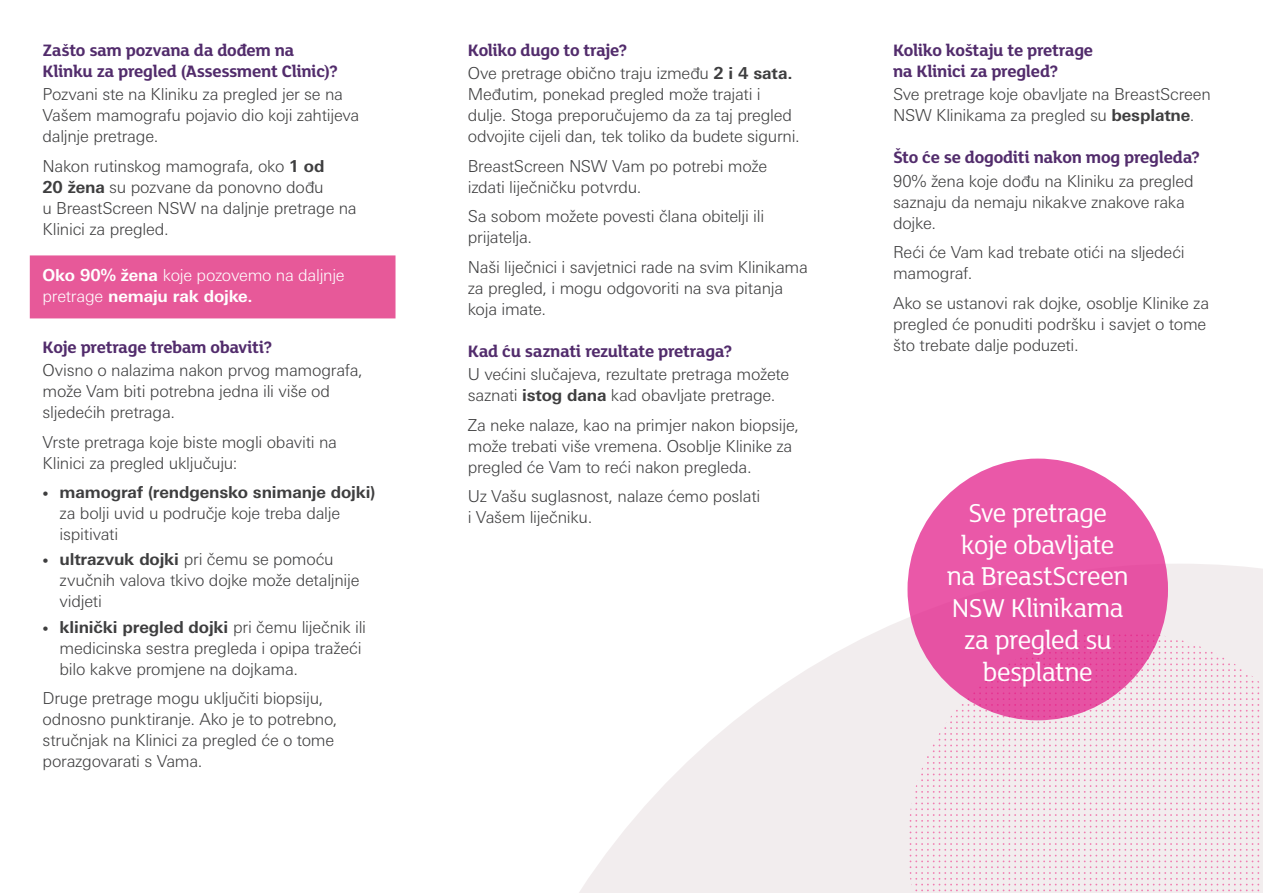
<style>
.page{position:relative;width:1263px;height:893px;background:#fff}
.page>*{position:absolute;margin:0;border:0;box-sizing:border-box;transform-origin:0 0}
.t1{font:28.2px/31.8px "FS Lola";letter-spacing:-.025em;color:#fff;text-align:center}
.t2{font:700 18px/21px "FS Lola";letter-spacing:-.02em;color:#522c6c}
.t3{font:300 16.5px/21px "Univers Next W1 G";letter-spacing:-.015em;color:#3e3e3f}
.t4{font:300 16.5px/21px "Univers Next W1 G";letter-spacing:-.02em;color:#fff}
.s1{font-weight:700}
.s2{font-size:12px}
</style>
<div class="page">
<svg style="left:579px;top:564px;width:684px;height:329px;fill:#f2edee"></svg>
<div style="left:30px;top:255px;width:365px;height:63px;background:#e75999"></div>
<div style="left:907px;top:459px;width:261px;height:261px;background:#ea58a8;border-radius:50%"></div>
<svg style="left:910px;top:634px;width:353px;height:259px"></svg>
<p class="t2" style="left:43px;top:39px;width:297px">Zašto sam pozvana da dođem na<br>Klinku za pregled (Assessment Clinic)?</p>
<p class="t3" style="left:43px;top:84px;width:318px">Pozvani ste na Kliniku za pregled jer se na<br>Vašem mamografu pojavio dio koji zahtijeva daljnje pretrage.</p>
<p class="t3" style="left:43px;top:155px;width:316px">Nakon rutinskog mamografa, oko <span class="s1">1 od<br>20 žena</span> su pozvane da ponovno dođu<br>u BreastScreen NSW na daljnje pretrage na<br>Klinici za pregled.</p>
<p class="t4" style="left:43px;top:265px;width:304px"><span class="s1">Oko 90% žena</span> koje pozovemo na daljnje pretrage <span class="s1">nemaju rak dojke.</span></p>
<p class="t2" style="left:43px;top:336px;width:232px">Koje pretrage trebam obaviti?</p>
<p class="t3" style="left:43px;top:360px;width:322px">Ovisno o nalazima nakon prvog mamografa, može Vam biti potrebna jedna ili više od sljedećih pretraga.</p>
<p class="t3" style="left:43px;top:431px;width:296px">Vrste pretraga koje biste mogli obaviti na<br>Klinici za pregled uključuju:</p>
<p class="t3" style="left:60px;top:482px;width:317px;text-indent:-17px"><span class="s2">•</span> <span class="s1">mamograf (rendgensko snimanje dojki) </span>za bolji uvid u područje koje treba dalje ispitivati</p>
<p class="t3" style="left:60px;top:549px;width:302px;text-indent:-17px"><span class="s2">•</span> <span class="s1">ultrazvuk dojki</span> pri čemu se pomoću zvučnih valova tkivo dojke može detaljnije vidjeti</p>
<p class="t3" style="left:60px;top:616px;width:308px;text-indent:-17px"><span class="s2">•</span> <span class="s1">klinički pregled dojki</span> pri čemu liječnik ili medicinska sestra pregleda i opipa tražeći bilo kakve promjene na dojkama.</p>
<p class="t3" style="left:43px;top:688px;width:296px">Druge pretrage mogu uključiti biopsiju, odnosno punktiranje. Ako je to potrebno, stručnjak na Klinici za pregled će o tome porazgovarati s Vama.</p>
<p class="t2" style="left:468px;top:39px;width:161px">Koliko dugo to traje?</p>
<p class="t3" style="left:468px;top:63px;width:334px">Ove pretrage obično traju između <span class="s1">2 i 4 sata.<br></span>Međutim, ponekad pregled može trajati i dulje. Stoga preporučujemo da za taj pregled odvojite cijeli dan, tek toliko da budete sigurni.</p>
<p class="t3" style="left:468px;top:155px;width:301px">BreastScreen NSW Vam po potrebi može izdati liječničku potvrdu.</p>
<p class="t3" style="left:468px;top:206px;width:298px">Sa sobom možete povesti člana obitelji ili prijatelja.</p>
<p class="t3" style="left:468px;top:256px;width:342px">Naši liječnici i savjetnici rade na svim Klinikama za pregled, i mogu odgovoriti na sva pitanja koja imate.</p>
<p class="t2" style="left:468px;top:340px;width:266px">Kad ću saznati rezultate pretraga?</p>
<p class="t3" style="left:468px;top:364px;width:323px">U većini slučajeva, rezultate pretraga možete saznati <span class="s1">istog dana</span> kad obavljate pretrage.</p>
<p class="t3" style="left:468px;top:414px;width:333px">Za neke nalaze, kao na primjer nakon biopsije, može trebati više vremena. Osoblje Klinike za pregled će Vam to reći nakon pregleda.</p>
<p class="t3" style="left:468px;top:486px;width:294px">Uz Vašu suglasnost, nalaze ćemo poslati i Vašem liječniku.</p>
<p class="t2" style="left:893px;top:39px;width:202px">Koliko koštaju te pretrage na Klinici za pregled?</p>
<p class="t3" style="left:893px;top:84px;width:319px">Sve pretrage koje obavljate na BreastScreen<br>NSW Klinikama za pregled su <span class="s1">besplatne</span>.</p>
<p class="t2" style="left:893px;top:146px;width:309px">Što će se dogoditi nakon mog pregleda?</p>
<p class="t3" style="left:893px;top:170px;width:302px">90% žena koje dođu na Kliniku za pregled saznaju da nemaju nikakve znakove raka dojke.</p>
<p class="t3" style="left:893px;top:242px;width:293px">Reći će Vam kad trebate otići na sljedeći mamograf.</p>
<p class="t3" style="left:893px;top:292px;width:318px">Ako se ustanovi rak dojke, osoblje Klinike za pregled će ponuditi podršku i savjet o tome što trebate dalje poduzeti.</p>
<p class="t1" style="left:947px;top:495px;width:183px">Sve pretrage koje obavljate na BreastScreen<br>NSW Klinikama za pregled su besplatne</p>
</div>
